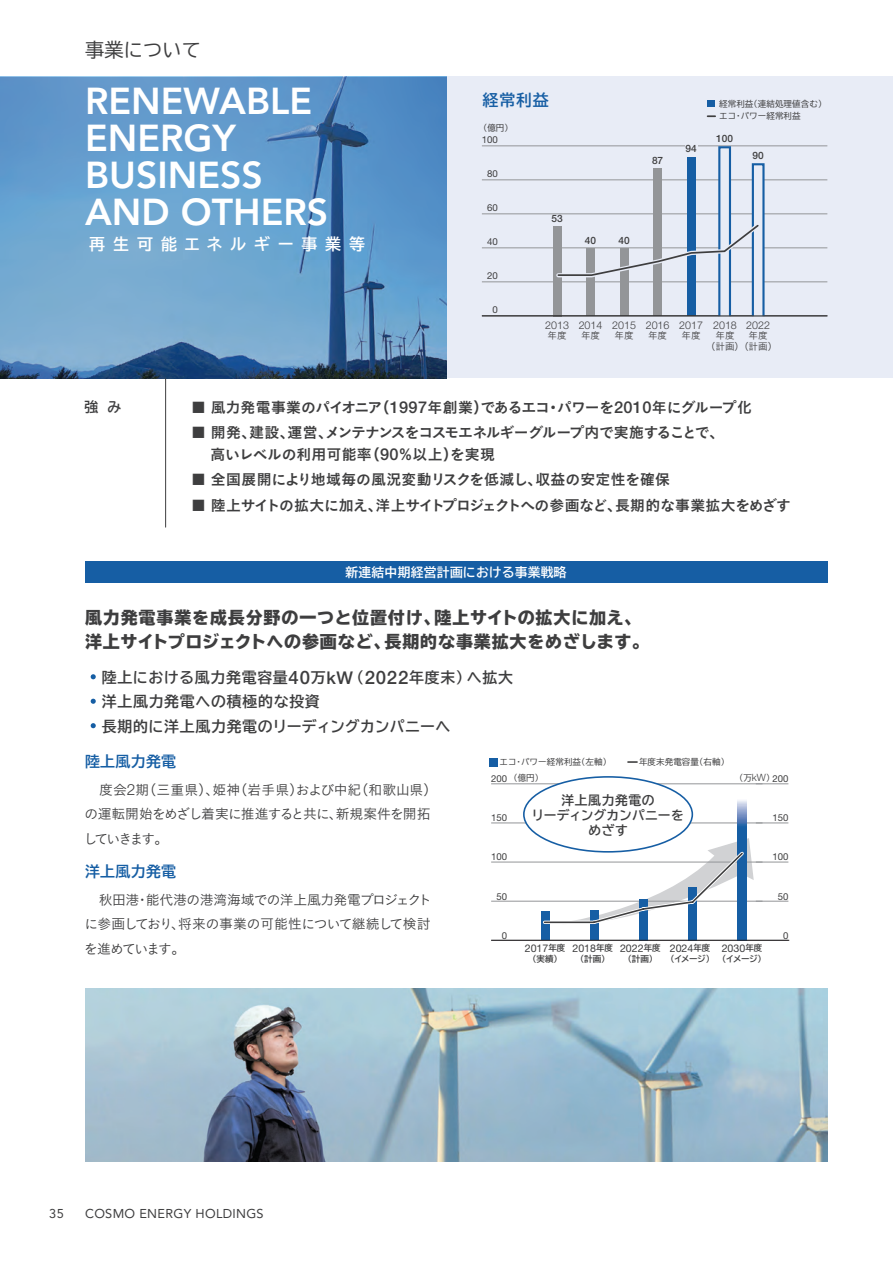
<style>
.page{position:relative;width:893px;height:1263px;background:#fff}
.page>*{position:absolute;margin:0;border:0;box-sizing:border-box;transform-origin:0 0}
.t1{font:800 37.2px/37.2px "Avenir";color:#fff}
.t2{font:19.2px "TBUD Go Std";letter-spacing:.005em;color:#3e3e3f}
.t3{font:800 16.95px "TBUD Go Std";letter-spacing:.05em;color:#3e3e3f}
.t4{font:700 15.9px "TBUD Go Std";letter-spacing:.5em;color:#fff}
.t5{font:700 15.9px "TBUD Go Std";color:#165ea4}
.t6{font:14.85px "Koburina Go Std W6";letter-spacing:-.02em;color:#3e3e3f}
.t7{font:14.85px "Koburina Go Std W6";letter-spacing:-.045em;color:#3e3e3f}
.t8{font:700 14.85px "TBUD Go Std";letter-spacing:.05em;color:#3e3e3f}
.t9{font:14.85px "Koburina Go Std W6";letter-spacing:-.075em;color:#3e3e3f}
.t10{font:14.85px "Koburina Go Std W6";color:#3e3e3f}
.t11{font:700 14.85px "TBUD Go Std";letter-spacing:.03em;color:#3e3e3f}
.t12{font:700 14.85px "TBUD Go Std";letter-spacing:.025em;color:#165ea4}
._12_5Q本文{font:13.8px/24.5px "Koburina Go Std W3";letter-spacing:-.055em;color:#3e3e3f}
.t13{font:700 13.8px "TBUD Go Std";color:#3e3e3f}
.t14{font:12.75px "Avenir";letter-spacing:.025em;color:#3e3e3f}
.t15{font:700 12.75px "TBUD Go Std";letter-spacing:.025em;color:#fff}
.t16{font:700 12.75px "TBUD Go Std";color:#3e3e3f}
.t17{font:700 12.75px "TBUD Go Std";letter-spacing:.05em;color:#3e3e3f}
.t18{font:700 12.75px "TBUD Go Std";letter-spacing:.03em;color:#3e3e3f}
.t19{font:10.65px "Helvetica Neue";color:#3e3e3f}
.t20{font:300 10.65px "Helvetica Neue";color:#3e3e3f}
.t21{font:500 10.05px "Helvetica Neue";color:#3e3e3f}
.t22{font:9.6px "Helvetica Neue";letter-spacing:-.01em;color:#3e3e3f}
.t23{font:9.6px "Koburina Go Std W3";color:#3e3e3f}
.t24{font:8.55px "TBUD Go Std";letter-spacing:.01em;color:#3e3e3f}
.t25{font:700 8.55px "TBUD Go Std";letter-spacing:-.05em;color:#3e3e3f}
.t26{font:700 8.55px "TBUD Go Std";letter-spacing:-.07em;color:#3e3e3f}
.s1{font-family:"Helvetica Neue";font-weight:500;font-size:16.35px}
.s2{font-family:"Helvetica Neue";font-weight:500;font-size:18.6px}
.s3{font-family:"Helvetica Neue";font-weight:500;font-size:17.55px}
.s4{font-family:"Helvetica Neue";font-weight:300;font-size:15.45px}
.s5{font-family:"Helvetica Neue";font-weight:300;font-size:10.05px}
.s6{font-family:"TBUD Go Std";font-weight:700;font-size:8.55px}
</style>
<div class="page">
<div style="left:0;top:76px;width:893px;height:302px;background:#e8ecf6"></div>
<svg style="left:0;top:77px;width:446px;height:301px;background:#6197c5"></svg>
<img style="left:85px;top:988px;width:742px;height:174px">
<hr style="left:482px;top:282px;width:345px;height:1px;background:#939598">
<hr style="left:482px;top:248px;width:345px;height:1px;background:#939598">
<hr style="left:482px;top:214px;width:345px;height:1px;background:#939598">
<hr style="left:482px;top:180px;width:345px;height:1px;background:#939598">
<hr style="left:482px;top:146px;width:345px;height:1px;background:#939598">
<div style="left:687px;top:156px;width:8px;height:160px;background:#165ea4"></div>
<div style="left:653px;top:168px;width:9px;height:148px;background:#939598"></div>
<div style="left:620px;top:248px;width:8px;height:68px;background:#939598"></div>
<div style="left:586px;top:248px;width:9px;height:68px;background:#939598"></div>
<div style="left:553px;top:226px;width:8px;height:90px;background:#939598"></div>
<hr style="left:165px;top:379px;width:1px;height:148px;background:#3e3e3f">
<div style="left:685px;top:144px;width:12px;height:12px;background:#e8ecf6"></div>
<div style="left:708px;top:101px;width:7px;height:6px;background:#165ea4"></div>
<svg style="left:708px;top:115px;width:7px;height:2px"></svg>
<div style="left:85px;top:561px;width:742px;height:22px;background:#165ea4"></div>
<svg style="left:91px;top:674px;width:5px;height:5px"></svg>
<svg style="left:91px;top:699px;width:5px;height:5px"></svg>
<svg style="left:91px;top:723px;width:5px;height:5px"></svg>
<hr style="left:491px;top:901px;width:297px;height:1px;background:#939598">
<hr style="left:491px;top:862px;width:297px;height:1px;background:#939598">
<hr style="left:491px;top:823px;width:297px;height:1px;background:#939598">
<hr style="left:491px;top:783px;width:297px;height:1px;background:#939598">
<svg style="left:628px;top:761px;width:9px;height:2px"></svg>
<div style="left:489px;top:758px;width:9px;height:8px;background:#165ea4"></div>
<div style="left:524px;top:777px;width:168px;height:75px;background:#fff;border-radius:50%"></div>
<svg style="left:738px;top:800px;width:8px;height:140px"></svg>
<div style="left:688px;top:887px;width:9px;height:53px;background:#165ea4"></div>
<div style="left:639px;top:899px;width:9px;height:41px;background:#165ea4"></div>
<div style="left:590px;top:910px;width:9px;height:30px;background:#165ea4"></div>
<div style="left:541px;top:911px;width:8px;height:29px;background:#165ea4"></div>
<hr style="left:491px;top:940px;width:298px;height:1px;background:#231f20">
<svg style="left:541px;top:838px;width:221px;height:91px"></svg>
<div style="left:718px;top:146px;width:13px;height:171px;background:#e8ecf6;border:2px solid #165ea4"></div>
<div style="left:752px;top:163px;width:13px;height:154px;background:#e8ecf6;border:2px solid #165ea4"></div>
<svg style="left:556px;top:219px;width:208px;height:61px"></svg>
<hr style="left:482px;top:315px;width:345px;height:1px;background:#3e3e3f">
<h2 class="t2" style="left:85px;top:34px;width:117px">事業について</h2>
<p class="t1" style="left:85px;top:82px;width:229px">RENEWABLE</p>
<p class="t1" style="left:85px;top:119px;width:179px">ENERGY<br>BUSINESS</p>
<p class="t1" style="left:85px;top:194px;width:245px">AND OTHERS</p>
<p class="t4" style="left:89px;top:231px;width:277px">再生可能エネルギー事業等</p>
<p class="t5" style="left:483px;top:87px;width:68px">経常利益</p>
<p class="t24" style="left:479px;top:121px;width:36px">（億円）</p>
<p class="t22" style="left:482px;top:134px;width:18px">100</p>
<p class="t22" style="left:487px;top:168px;width:12px">80</p>
<p class="t22" style="left:487px;top:202px;width:12px">60</p>
<p class="t22" style="left:487px;top:236px;width:12px">40</p>
<p class="t22" style="left:487px;top:270px;width:12px">20</p>
<p class="t22" style="left:493px;top:304px;width:7px">0</p>
<p class="t21" style="left:551px;top:212px;width:13px">53</p>
<p class="t20" style="left:545px;top:318px;width:25px">2013</p>
<p class="t23" style="left:547px;top:328px;width:21px">年度</p>
<p class="t21" style="left:585px;top:234px;width:13px">40</p>
<p class="t21" style="left:618px;top:234px;width:13px">40</p>
<p class="t20" style="left:579px;top:318px;width:25px">2014</p>
<p class="t23" style="left:581px;top:328px;width:21px">年度</p>
<p class="t20" style="left:612px;top:318px;width:25px">2015</p>
<p class="t23" style="left:614px;top:328px;width:21px">年度</p>
<p class="t21" style="left:652px;top:155px;width:13px">87</p>
<p class="t21" style="left:685px;top:143px;width:13px">94</p>
<p class="t24" style="left:719px;top:97px;width:109px">経常利益（連結処理値含む）</p>
<p class="t24" style="left:719px;top:109px;width:83px">エコ・パワー経常利益</p>
<p class="t21" style="left:716px;top:133px;width:18px">100</p>
<p class="t21" style="left:753px;top:150px;width:13px">90</p>
<p class="t20" style="left:646px;top:318px;width:25px">2016</p>
<p class="t23" style="left:648px;top:328px;width:21px">年度</p>
<p class="t20" style="left:679px;top:318px;width:25px">2017</p>
<p class="t23" style="left:682px;top:328px;width:21px">年度</p>
<p class="t20" style="left:713px;top:318px;width:25px">2018</p>
<p class="t23" style="left:715px;top:328px;width:21px">年度</p>
<p class="t23" style="left:706px;top:339px;width:40px">（計画）</p>
<p class="t20" style="left:746px;top:318px;width:25px">2022</p>
<p class="t23" style="left:749px;top:328px;width:21px">年度</p>
<p class="t23" style="left:739px;top:339px;width:40px">（計画）</p>
<p class="t13" style="left:85px;top:396px;width:38px">強 み</p>
<p class="t7" style="left:191px;top:396px;width:562px">■ 風力発電事業のパイオニア（<span class="s1">1997</span>年創業）であるエコ・パワーを<span class="s1">2010</span>年にグループ化</p>
<p class="t9" style="left:191px;top:421px;width:535px">■ 開発、建設、運営、メンテナンスをコスモエネルギーグループ内で実施することで、</p>
<p class="t6" style="left:210px;top:443px;width:286px">高いレベルの利用可能率（<span class="s1">90</span>％以上）を実現</p>
<p class="t10" style="left:191px;top:468px;width:481px">■ 全国展開により地域毎の風況変動リスクを低減し、収益の安定性を確保</p>
<p class="t6" style="left:191px;top:494px;width:601px">■ 陸上サイトの拡大に加え、洋上サイトプロジェクトへの参画など、長期的な事業拡大をめざす</p>
<p class="t15" style="left:345px;top:562px;width:223px">新連結中期経営計画における事業戦略</p>
<p class="t3" style="left:85px;top:608px;width:558px">風力発電事業を成長分野の一つと位置付け、陸上サイトの拡大に加え、</p>
<p class="t3" style="left:85px;top:632px;width:565px">洋上サイトプロジェクトへの参画など、長期的な事業拡大をめざします。</p>
<p class="t8" style="left:102px;top:665px;width:413px">陸上における風力発電容量<span class="s2">40</span>万<span class="s3">kW</span>（<span class="s2">2022</span>年度末）へ拡大</p>
<p class="t8" style="left:102px;top:690px;width:220px">洋上風力発電への積極的な投資</p>
<p class="t11" style="left:102px;top:714px;width:350px">長期的に洋上風力発電のリーディングカンパニーへ</p>
<p class="t12" style="left:85px;top:749px;width:93px">陸上風力発電</p>
<p class="_12_5Q本文" style="left:84px;top:777px;width:355px">　度会<span class="s4">2</span>期（三重県）、姫神（岩手県）および中紀（和歌山県）の運転開始をめざし着実に推進すると共に、新規案件を開拓していきます。</p>
<p class="t12" style="left:85px;top:859px;width:93px">洋上風力発電</p>
<p class="_12_5Q本文" style="left:84px;top:887px;width:349px;text-align:justify">　秋田港・能代港の港湾海域での洋上風力発電プロジェクトに参画しており、将来の事業の可能性について継続して検討を進めています。</p>
<p class="t24" style="left:500px;top:755px;width:113px">エコ・パワー経常利益（左軸）</p>
<p class="t24" style="left:639px;top:755px;width:92px">年度末発電容量（右軸）</p>
<p class="t24" style="left:509px;top:771px;width:36px">（億円）</p>
<p class="t24" style="left:735px;top:771px;width:41px">（万<span class="s5">kW</span>）</p>
<p class="t17" style="left:561px;top:790px;width:95px">洋上風力発電の</p>
<p class="t16" style="left:531px;top:805px;width:154px">リーディングカンパニーを</p>
<p class="t18" style="left:588px;top:820px;width:41px">めざす</p>
<p class="t22" style="left:491px;top:772px;width:17px">200</p>
<p class="t22" style="left:491px;top:812px;width:17px">150</p>
<p class="t22" style="left:491px;top:851px;width:17px">100</p>
<p class="t22" style="left:497px;top:890px;width:12px">50</p>
<p class="t22" style="left:502px;top:930px;width:7px">0</p>
<p class="t22" style="left:773px;top:772px;width:17px">200</p>
<p class="t22" style="left:773px;top:812px;width:17px">150</p>
<p class="t22" style="left:773px;top:851px;width:17px">100</p>
<p class="t22" style="left:778px;top:890px;width:12px">50</p>
<p class="t22" style="left:783px;top:930px;width:7px">0</p>
<p class="t19" style="left:525px;top:941px;width:42px">2017<span class="s6">年度</span></p>
<p class="t25" style="left:528px;top:951px;width:36px">（実績）</p>
<p class="t19" style="left:572px;top:941px;width:42px">2018<span class="s6">年度</span></p>
<p class="t25" style="left:576px;top:951px;width:36px">（計画）</p>
<p class="t19" style="left:620px;top:941px;width:42px">2022<span class="s6">年度</span></p>
<p class="t25" style="left:623px;top:951px;width:36px">（計画）</p>
<p class="t19" style="left:670px;top:941px;width:42px">2024<span class="s6">年度</span></p>
<p class="t26" style="left:666px;top:951px;width:102px">（イメージ）（イメージ）</p>
<p class="t19" style="left:722px;top:941px;width:42px">2030<span class="s6">年度</span></p>
<p class="t14" style="left:49px;top:1206px;width:16px">35</p>
<p class="t14" style="left:85px;top:1206px;width:180px">COSMO ENERGY HOLDINGS</p>
</div>
